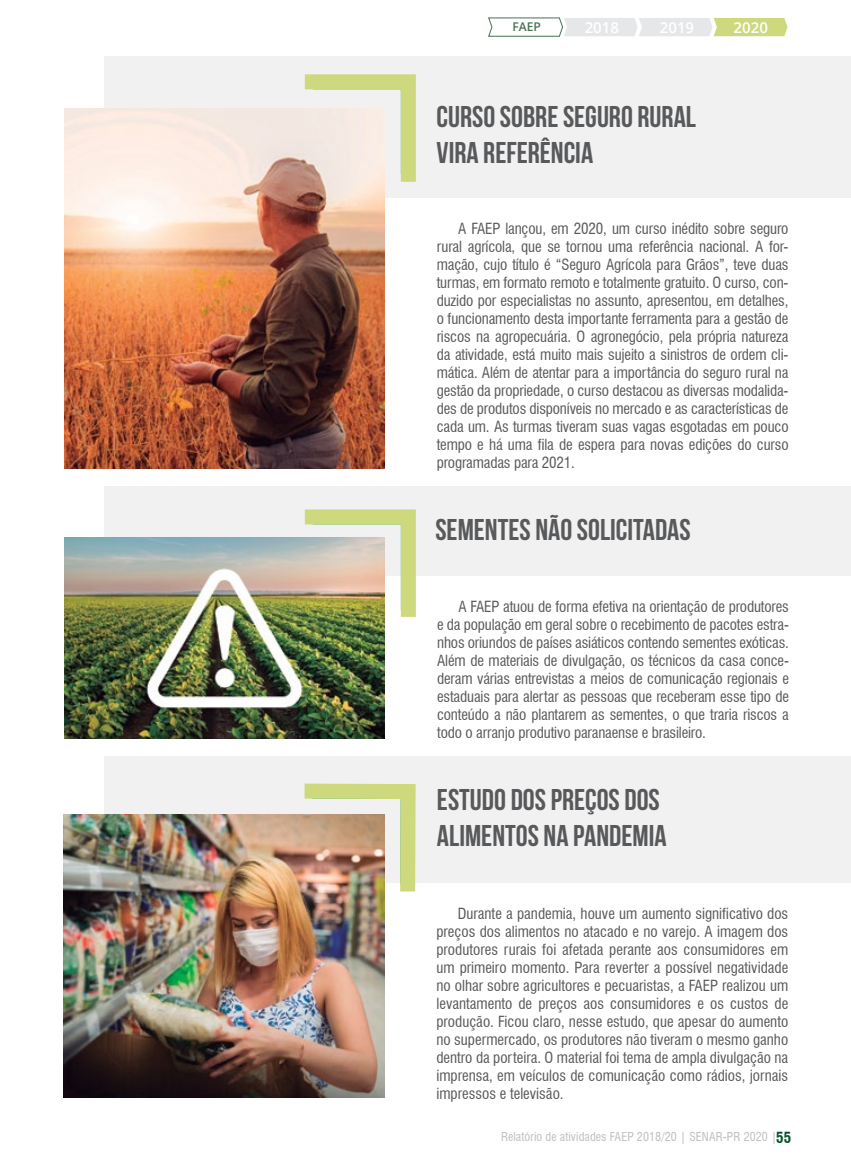
<style>
.page{position:relative;width:851px;height:1170px;background:#fff}
.page>*{position:absolute;margin:0;border:0;box-sizing:border-box;transform-origin:0 0}
.t1{font:700 30px/36px "Bebas Neue";color:#58595b}
.t2{font:condensed 15px/18px "Swiss 721 BT";letter-spacing:-.01em;color:#58595b;text-align:justify}
.t3{font:600 15px "Open Sans";color:#fff}
.t4{font:condensed 12px "Swiss 721 BT";letter-spacing:.01em;color:#bcbec0}
.t5{font:600 12px "Open Sans";color:#477154}
.s1{font-weight:700;font-size:15px;color:#00522a}
</style>
<div class="page">
<div style="left:104px;top:56px;width:746px;height:142px;background:#f1f1f2"></div>
<img style="left:64px;top:109px;width:321px;height:359px">
<svg style="left:290px;top:74px;width:126px;height:123px"></svg>
<div style="left:104px;top:756px;width:746px;height:126px;background:#f1f1f2"></div>
<img style="left:64px;top:814px;width:320px;height:283px">
<img style="left:289px;top:783px;width:134px;height:123px">
<div style="left:104px;top:486px;width:746px;height:89px;background:#f1f1f2"></div>
<img style="left:64px;top:537px;width:321px;height:201px">
<img style="left:290px;top:509px;width:133px;height:123px">
<svg style="left:488px;top:17px;width:299px;height:20px"></svg>
<p class="t5" style="left:512px;top:19px;width:30px">FAEP</p>
<p class="t3" style="left:584px;top:17px;width:36px">2018</p>
<p class="t3" style="left:659px;top:17px;width:36px">2019</p>
<p class="t3" style="left:733px;top:17px;width:36px">2020</p>
<h1 class="t1" style="left:436px;top:98px;width:261px">CURSO SOBRE SEGURO RURAL<br>VIRA REFERÊNCIA</h1>
<p class="t2" style="left:436px;top:220px;width:353px;text-indent:21px">A FAEP lançou, em 2020, um curso inédito sobre seguro rural agrícola, que se tornou uma referência nacional. A for&shy;mação, cujo título é “Seguro Agrícola para Grãos”, teve duas turmas, em formato remoto e totalmente gratuito. O curso, con&shy;duzido por especialistas no assunto, apresentou, em detalhes, o funcionamento desta importante ferramenta para a gestão de riscos na agropecuária. O agronegócio, pela própria natureza da atividade, está muito mais sujeito a sinistros de ordem cli&shy;mática. Além de atentar para a importância do seguro rural na gestão da propriedade, o curso destacou as diversas modalida&shy;des de produtos disponíveis no mercado e as características de cada um. As turmas tiveram suas vagas esgotadas em pouco tempo e há uma fila de espera para novas edições do curso programadas para 2021.</p>
<h1 class="t1" style="left:435px;top:511px;width:257px">SEMENTES NÃO SOLICITADAS</h1>
<p class="t2" style="left:437px;top:598px;width:353px;text-indent:21px">A FAEP atuou de forma efetiva na orientação de produtores e da população em geral sobre o recebimento de pacotes estra&shy;nhos oriundos de países asiáticos contendo sementes exóticas.<br>Além de materiais de divulgação, os técnicos da casa conce&shy;deram várias entrevistas a meios de comunicação regionais e estaduais para alertar as pessoas que receberam esse tipo de conteúdo a não plantarem as sementes, o que traria riscos a todo o arranjo produtivo paranaense e brasileiro.</p>
<h1 class="t1" style="left:437px;top:781px;width:231px">ESTUDO DOS PREÇOS DOS<br>ALIMENTOS NA PANDEMIA</h1>
<p class="t2" style="left:436px;top:904px;width:353px;text-indent:21px">Durante a pandemia, houve um aumento significativo dos preços dos alimentos no atacado e no varejo. A imagem dos produtores rurais foi afetada perante aos consumidores em um primeiro momento. Para reverter a possível negatividade no olhar sobre agricultores e pecuaristas, a FAEP realizou um levantamento de preços aos consumidores e os custos de produção. Ficou claro, nesse estudo, que apesar do aumento no supermercado, os produtores não tiveram o mesmo ganho dentro da porteira. O material foi tema de ampla divulgação na imprensa, em veículos de comunicação como rádios, jornais impressos e televisão.</p>
<p class="t4" style="left:501px;top:1128px;width:291px">Relatório de atividades FAEP 2018/20 | SENAR-PR 2020 |<span class="s1">55</span></p>
</div>
